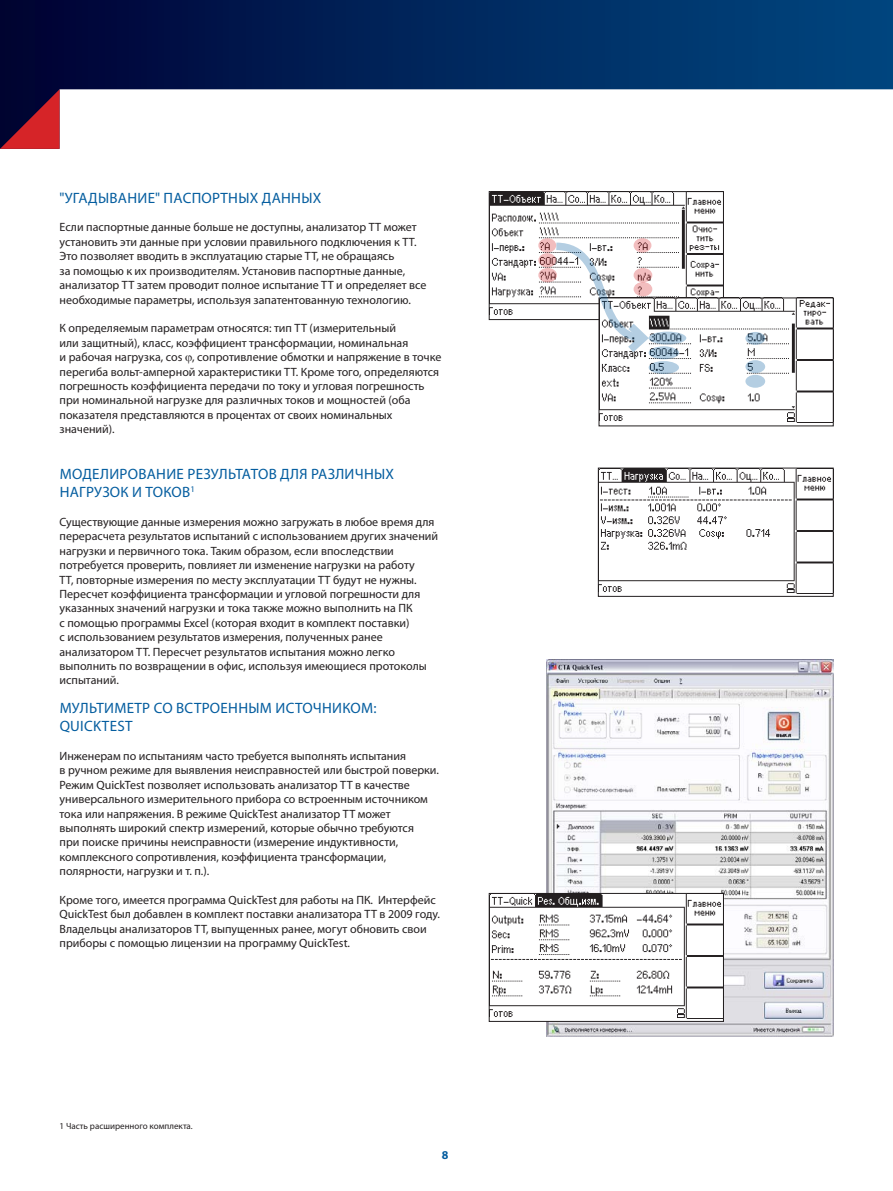
<style>
.page{position:relative;width:893px;height:1191px;background:#fff}
.page>*{position:absolute;margin:0;border:0;box-sizing:border-box;transform-origin:0 0}
.t1{font:15px/18px "Myriad Pro";letter-spacing:.02em;color:#045d9f}
.t2{font:12px/14.4px "Myriad Pro";color:#231f20}
.t3{font:700 12px "Myriad Pro";color:#045d9f}
.t4{font:9px "Myriad Pro";color:#231f20}
</style>
<div class="page">
<svg style="left:0;top:0;width:893px;height:90px;background:#01265c"></svg>
<svg style="left:0;top:89px;width:60px;height:60px;background:#6a142d"></svg>
<img style="left:491px;top:193px;width:231px;height:122px">
<div style="left:489px;top:191px;width:235px;height:129px;border:1px solid #231f20"></div>
<svg style="left:539px;top:254px;width:16px;height:13px"></svg>
<div style="left:538px;top:253px;width:18px;height:14px;border:2px solid #d62428;border-radius:50%"></div>
<svg style="left:539px;top:269px;width:17px;height:13px"></svg>
<div style="left:538px;top:268px;width:19px;height:14px;border:2px solid #d62428;border-radius:50%"></div>
<svg style="left:539px;top:239px;width:16px;height:13px"></svg>
<div style="left:538px;top:238px;width:18px;height:15px;border:2px solid #d62428;border-radius:50%"></div>
<div style="left:634px;top:269px;width:18px;height:13px;background:#f5cecf;border-radius:50%"></div>
<div style="left:634px;top:268px;width:18px;height:14px;border:2px solid #d62428;border-radius:50%"></div>
<div style="left:634px;top:238px;width:17px;height:15px;border:2px solid #d62428;border-radius:50%"></div>
<div style="left:634px;top:283px;width:18px;height:13px;background:#f5cecf;border-radius:50%"></div>
<div style="left:634px;top:282px;width:18px;height:14px;border:2px solid #d62428;border-radius:50%"></div>
<img style="left:547px;top:659px;width:287px;height:377px">
<img style="left:600px;top:470px;width:231px;height:123px">
<div style="left:598px;top:468px;width:235px;height:128px;border:1px solid #231f20"></div>
<img style="left:491px;top:895px;width:231px;height:123px">
<div style="left:489px;top:893px;width:235px;height:128px;border:1px solid #231f20"></div>
<img style="left:601px;top:300px;width:230px;height:123px">
<svg style="left:555px;top:241px;width:95px;height:113px"></svg>
<svg style="left:649px;top:346px;width:30px;height:13px"></svg>
<svg style="left:649px;top:361px;width:30px;height:13px"></svg>
<svg style="left:649px;top:331px;width:37px;height:13px"></svg>
<svg style="left:745px;top:332px;width:20px;height:13px"></svg>
<svg style="left:745px;top:360px;width:20px;height:13px"></svg>
<div style="left:745px;top:375px;width:20px;height:13px;background:#b4cee2;border-radius:50%"></div>
<p class="t1" style="left:60px;top:188px;width:263px">"УГАДЫВАНИЕ" ПАСПОРТНЫХ ДАННЫХ</p>
<p class="t2" style="left:60px;top:220px;width:369px">Если паспортные данные больше не доступны, анализатор ТТ может установить эти данные при условии правильного подключения к ТТ.<br>Это позволяет вводить в эксплуатацию старые ТТ, не обращаясь<br>за помощью к их производителям. Установив паспортные данные, анализатор ТТ затем проводит полное испытание ТТ и определяет все необходимые параметры, используя запатентованную технологию.</p>
<p class="t2" style="left:60px;top:321px;width:383px">К определяемым параметрам относятся: тип ТТ (измерительный<br>или защитный), класс, коэффициент трансформации, номинальная<br>и рабочая нагрузка, cos , сопротивление обмотки и напряжение в точке перегиба вольт-амперной характеристики ТТ. Кроме того, определяются погрешность коэффициента передачи по току и угловая погрешность при номинальной нагрузке для различных токов и мощностей (оба показателя представляются в процентах от своих номинальных значений).</p>
<p class="t1" style="left:60px;top:465px;width:336px">МОДЕЛИРОВАНИЕ РЕЗУЛЬТАТОВ ДЛЯ РАЗЛИЧНЫХ<br>НАГРУЗОК И ТОКОВ<sup>1</sup></p>
<p class="t2" style="left:60px;top:514px;width:380px">Существующие данные измерения можно загружать в любое время для перерасчета результатов испытаний с использованием других значений нагрузки и первичного тока. Таким образом, если впоследствии потребуется проверить, повлияет ли изменение нагрузки на работу<br>ТТ, повторные измерения по месту эксплуатации ТТ будут не нужны.<br>Пересчет коэффициента трансформации и угловой погрешности для указанных значений нагрузки и тока также можно выполнить на ПК<br>с помощью программы Excel (которая входит в комплект поставки)<br>с использованием результатов измерения, полученных ранее анализатором ТТ. Пересчет результатов испытания можно легко выполнить по возвращении в офис, используя имеющиеся протоколы испытаний.</p>
<p class="t1" style="left:60px;top:699px;width:318px">МУЛЬТИМЕТР СО ВСТРОЕННЫМ ИСТОЧНИКОМ:<br>QUICKTEST</p>
<p class="t2" style="left:60px;top:748px;width:381px">Инженерам по испытаниям часто требуется выполнять испытания<br>в ручном режиме для выявления неисправностей или быстрой поверки.<br>Режим QuickTest позволяет использовать анализатор ТТ в качестве универсального измерительного прибора со встроенным источником тока или напряжения. В режиме QuickTest анализатор ТТ может выполнять широкий спектр измерений, которые обычно требуются<br>при поиске причины неисправности (измерение индуктивности, комплексного сопротивления, коэффициента трансформации, полярности, нагрузки и т. п.).</p>
<p class="t2" style="left:60px;top:892px;width:382px">Кроме того, имеется программа QuickTest для работы на ПК. Интерфейс QuickTest был добавлен в комплект поставки анализатора ТТ в 2009 году.<br>Владельцы анализаторов ТТ, выпущенных ранее, могут обновить свои приборы с помощью лицензии на программу QuickTest.</p>
<p class="t4" style="left:60px;top:1120px;width:135px">1 Часть расширенного комплекта.</p>
<p class="t3" style="left:442px;top:1146px;width:8px">8</p>
</div>
